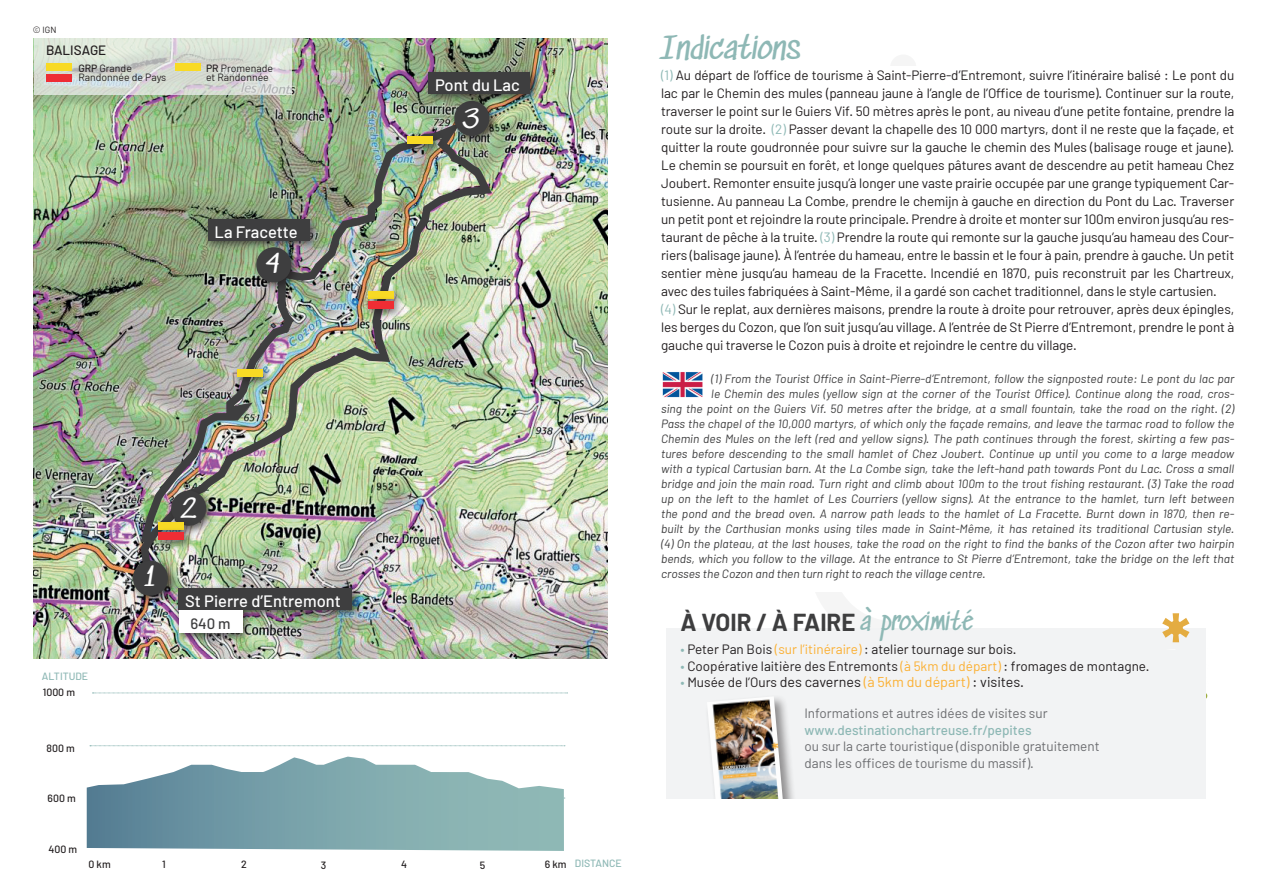
<style>
.page{position:relative;width:1263px;height:893px;background:#fff}
.page>*{position:absolute;margin:0;border:0;box-sizing:border-box;transform-origin:0 0}
.t1{font:30px "Sedgwick Ave";color:#8eb8b5}
.t2{font:25.5px "Sedgwick Ave";color:#fff}
.t3{font:700 24px "Barlow";color:#3e3e3f}
.t4{font:500 16.5px "Barlow";color:#fff}
.t5{font:500 15px "Barlow";color:#3e3e3f}
.t6{font:14.25px "Barlow";color:#231f20}
.t7{font:13.5px/18px "Barlow";letter-spacing:-.01em;color:#231f20}
.t8{font:13.5px/16.5px "Barlow";color:#6c6d70}
.t9{font:500 13.5px "Barlow";color:#8eb8b5}
.t10{font:500 13.5px "Barlow";color:#231f20}
.t11{font:italic 12px "Barlow";color:#3e3e3f}
.t12{font:10.5px/9px "Barlow";color:#231f20}
.t13{font:500 10.5px "Barlow";color:#231f20}
.t14{font:500 10.5px "Barlow";color:#8eb8b5}
.t15{font:9px "Barlow";color:#231f20}
.s1{font-weight:500}
.s2{color:#8eb8b5}
.s3{font-family:"Sedgwick Ave";font-weight:400;color:#8eb8b5}
.s4{color:#fbb033}
.s5{font-size:13.5px;color:#8eb8b5}
.s6{font-size:13.5px}
</style>
<div class="page">
<div style="left:890px;top:54px;width:26px;height:27px;background:#f5f5f5;border-radius:50%"></div>
<img style="left:1205px;top:649px;width:3px;height:55px">
<div style="left:661px;top:66px;width:573px;height:525px;background:#fff"></div>
<div style="left:666px;top:628px;width:539px;height:171px;background:#f2f3f4"></div>
<div style="left:705px;top:695px;width:93px;height:139px;background:#231f20;opacity:.48"></div>
<img style="left:707px;top:696px;width:77px;height:103px">
<div style="left:662px;top:799px;width:181px;height:83px;background:#fff"></div>
<img style="left:662px;top:372px;width:41px;height:25px">
<svg style="left:93px;top:693px;width:475px;height:1px"></svg>
<svg style="left:90px;top:745px;width:475px;height:1px"></svg>
<svg style="left:87px;top:757px;width:478px;height:94px"></svg>
<img style="left:34px;top:38px;width:574px;height:620px">
<img style="left:136px;top:114px;width:358px;height:472px">
<div style="left:166px;top:486px;width:51px;height:50px;background:#231f20;opacity:.75"></div>
<div style="left:171px;top:491px;width:35px;height:35px;background:#3e3e3f;border-radius:50%"></div>
<div style="left:449px;top:96px;width:51px;height:51px;background:#231f20;opacity:.75"></div>
<div style="left:454px;top:101px;width:35px;height:35px;background:#3e3e3f;border-radius:50%"></div>
<div style="left:423px;top:67px;width:119px;height:38px;background:#231f20;opacity:.75"></div>
<div style="left:428px;top:72px;width:102px;height:21px;background:#3e3e3f"></div>
<div style="left:128px;top:556px;width:51px;height:51px;background:#231f20;opacity:.75"></div>
<div style="left:133px;top:561px;width:35px;height:35px;background:#3e3e3f;border-radius:50%"></div>
<div style="left:173px;top:583px;width:190px;height:61px;background:#231f20;opacity:.75"></div>
<div style="left:179px;top:588px;width:173px;height:22px;background:#3e3e3f"></div>
<div style="left:179px;top:610px;width:63px;height:23px;background:#fff"></div>
<div style="left:251px;top:242px;width:51px;height:51px;background:#231f20;opacity:.75"></div>
<div style="left:256px;top:247px;width:35px;height:35px;background:#3e3e3f;border-radius:50%"></div>
<div style="left:203px;top:214px;width:118px;height:37px;background:#231f20;opacity:.75"></div>
<div style="left:208px;top:219px;width:102px;height:21px;background:#3e3e3f"></div>
<svg style="left:34px;top:38px;width:257px;height:56px;background:#d7ddd4"></svg>
<div style="left:46px;top:64px;width:26px;height:7px;background:#f8da25"></div>
<div style="left:46px;top:74px;width:26px;height:8px;background:#ee2d34"></div>
<div style="left:175px;top:64px;width:26px;height:7px;background:#f8da25"></div>
<div style="left:153px;top:517px;width:43px;height:25px;background:#231f20;opacity:.75"></div>
<div style="left:159px;top:523px;width:25px;height:7px;background:#f8da25"></div>
<div style="left:153px;top:527px;width:42px;height:24px;background:#231f20;opacity:.75"></div>
<div style="left:158px;top:532px;width:26px;height:8px;background:#ee2d34"></div>
<div style="left:402px;top:131px;width:42px;height:25px;background:#231f20;opacity:.75"></div>
<div style="left:407px;top:136px;width:25px;height:8px;background:#f8da25"></div>
<svg style="left:1162px;top:613px;width:27px;height:29px"></svg>
<div style="left:232px;top:364px;width:42px;height:24px;background:#231f20;opacity:.75"></div>
<div style="left:237px;top:369px;width:26px;height:8px;background:#f8da25"></div>
<div style="left:363px;top:286px;width:42px;height:24px;background:#231f20;opacity:.75"></div>
<div style="left:368px;top:291px;width:26px;height:8px;background:#f8da25"></div>
<div style="left:363px;top:296px;width:42px;height:24px;background:#231f20;opacity:.75"></div>
<div style="left:368px;top:301px;width:25px;height:8px;background:#ee2d34"></div>
<p class="t15" style="left:33px;top:24px;width:25px">© IGN</p>
<p class="t10" style="left:46px;top:42px;width:62px">BALISAGE</p>
<p class="t12" style="left:78px;top:63px;width:89px"><span class="s1">GRP</span> Grande<br>Randonnée de Pays</p>
<p class="t12" style="left:206px;top:63px;width:69px"><span class="s1">PR</span> Promenade et Randonnée</p>
<p class="t4" style="left:215px;top:222px;width:85px">La Fracette</p>
<h2 class="t2" style="left:266px;top:249px;width:16px">4</h2>
<p class="t14" style="left:42px;top:669px;width:48px">ALTITUDE</p>
<p class="t13" style="left:43px;top:686px;width:34px">1000 m</p>
<p class="t13" style="left:47px;top:742px;width:30px">800 m</p>
<p class="t13" style="left:48px;top:792px;width:30px">600 m</p>
<p class="t13" style="left:48px;top:843px;width:30px">400 m</p>
<h2 class="t2" style="left:144px;top:562px;width:13px">1</h2>
<h2 class="t2" style="left:180px;top:494px;width:18px">2</h2>
<p class="t4" style="left:185px;top:591px;width:157px">St Pierre d’Entremont</p>
<p class="t5" style="left:190px;top:614px;width:42px">640 m</p>
<p class="t4" style="left:435px;top:75px;width:86px">Pont du Lac</p>
<h2 class="t2" style="left:464px;top:104px;width:17px">3</h2>
<p class="t13" style="left:162px;top:857px;width:5px">1</p>
<p class="t14" style="left:575px;top:857px;width:48px">DISTANCE</p>
<p class="t13" style="left:89px;top:857px;width:24px">0 km</p>
<p class="t13" style="left:401px;top:857px;width:7px">4</p>
<p class="t13" style="left:241px;top:858px;width:7px">2</p>
<p class="t13" style="left:545px;top:858px;width:23px">6 km</p>
<p class="t13" style="left:321px;top:859px;width:7px">3</p>
<p class="t13" style="left:480px;top:859px;width:7px">5</p>
<h1 class="t1" style="left:660px;top:32px;width:142px">Indications</h1>
<p class="t7" style="left:661px;top:65px;width:575px"><span class="s2">(1)</span> Au départ de l’office de tourisme à Saint-Pierre-d’Entremont, suivre l’itinéraire balisé : Le pont du lac par le Chemin des mules (panneau jaune à l’angle de l’Office de tourisme). Continuer sur la route, traverser le point sur le Guiers Vif. 50 mètres après le pont, au niveau d’une petite fontaine, prendre la route sur la droite. <span class="s2">(2)</span> Passer devant la chapelle des 10 000 martyrs, dont il ne reste que la façade, et quitter la route goudronnée pour suivre sur la gauche le chemin des Mules (balisage rouge et jaune).<br>Le chemin se poursuit en forêt, et longe quelques pâtures avant de descendre au petit hameau Chez Joubert. Remonter ensuite jusqu’à longer une vaste prairie occupée par une grange typiquement Car&shy;tusienne. Au panneau La Combe, prendre le chemijn à gauche en direction du Pont du Lac. Traverser un petit pont et rejoindre la route principale. Prendre à droite et monter sur 100m environ jusqu’au res&shy;taurant de pêche à la truite. <span class="s2">(3)</span> Prendre la route qui remonte sur la gauche jusqu’au hameau des Cour&shy;riers (balisage jaune). À l’entrée du hameau, entre le bassin et le four à pain, prendre à gauche. Un petit sentier mène jusqu’au hameau de la Fracette. Incendié en 1870, puis reconstruit par les Chartreux, avec des tuiles fabriquées à Saint-Même, il a gardé son cachet traditionnel, dans le style cartusien. <span class="s2">(4)</span> Sur le replat, aux dernières maisons, prendre la route à droite pour retrouver, après deux épingles, les berges du Cozon, que l’on suit jusqu’au village. A l’entrée de St Pierre d’Entremont, prendre le pont à gauche qui traverse le Cozon puis à droite et rejoindre le centre du village.</p>
<p class="t11" style="left:711px;top:371px;width:524px">(1) From the Tourist Office in Saint-Pierre-d’Entremont, follow the signposted route: Le pont du lac par</p>
<p class="t11" style="left:711px;top:386px;width:524px">le Chemin des mules (yellow sign at the corner of the Tourist Office). Continue along the road, cros-</p>
<p class="t11" style="left:661px;top:401px;width:575px">sing the point on the Guiers Vif. 50 metres after the bridge, at a small fountain, take the road on the right. (2)</p>
<p class="t11" style="left:661px;top:416px;width:575px">Pass the chapel of the 10,000 martyrs, of which only the façade remains, and leave the tarmac road to follow the</p>
<p class="t11" style="left:661px;top:431px;width:575px">Chemin des Mules on the left (red and yellow signs). The path continues through the forest, skirting a few pas-</p>
<p class="t11" style="left:661px;top:446px;width:575px">tures before descending to the small hamlet of Chez Joubert. Continue up until you come to a large meadow</p>
<p class="t11" style="left:661px;top:461px;width:575px">with a typical Cartusian barn. At the La Combe sign, take the left-hand path towards Pont du Lac. Cross a small</p>
<p class="t11" style="left:661px;top:476px;width:575px">bridge and join the main road. Turn right and climb about 100m to the trout fishing restaurant. (3) Take the road</p>
<p class="t11" style="left:661px;top:491px;width:575px">up on the left to the hamlet of Les Courriers (yellow signs). At the entrance to the hamlet, turn left between</p>
<p class="t11" style="left:661px;top:506px;width:575px">the pond and the bread oven. A narrow path leads to the hamlet of La Fracette. Burnt down in 1870, then re-</p>
<p class="t11" style="left:661px;top:521px;width:575px">built by the Carthusian monks using tiles made in Saint-Même, it has retained its traditional Cartusian style.</p>
<p class="t11" style="left:661px;top:536px;width:575px">(4) On the plateau, at the last houses, take the road on the right to find the banks of the Cozon after two hairpin</p>
<p class="t11" style="left:661px;top:551px;width:575px">bends, which you follow to the village. At the entrance to St Pierre d’Entremont, take the bridge on the left that</p>
<p class="t11" style="left:661px;top:566px;width:326px">crosses the Cozon and then turn right to reach the village centre.</p>
<h3 class="t3" style="left:680px;top:607px;width:295px">À VOIR / À FAIRE <span class="s3">à proximité</span></h3>
<p class="t7" style="left:680px;top:640px;width:338px"><span class="s2">•</span> Peter Pan Bois <span class="s4">(sur l’itinéraire)</span> : atelier tournage sur bois.</p>
<p class="t7" style="left:680px;top:656px;width:471px"><span class="s2">•</span> Coopérative laitière des Entremonts <span class="s4">(à 5km du départ)</span> : fromages de montagne.</p>
<p class="t6" style="left:680px;top:673px;width:345px"><span class="s5">•</span> <span class="s6">Musée de l’Ours</span> des cavernes <span class="s4">(à 5km du départ)</span> : visites.</p>
<p class="t8" style="left:804px;top:705px;width:245px">Informations et autres idées de visites sur</p>
<p class="t9" style="left:804px;top:721px;width:229px">www.destinationchartreuse.fr/pepites</p>
<p class="t8" style="left:804px;top:738px;width:297px">ou sur la carte touristique (disponible gratuitement dans les offices de tourisme du massif).</p>
</div>
